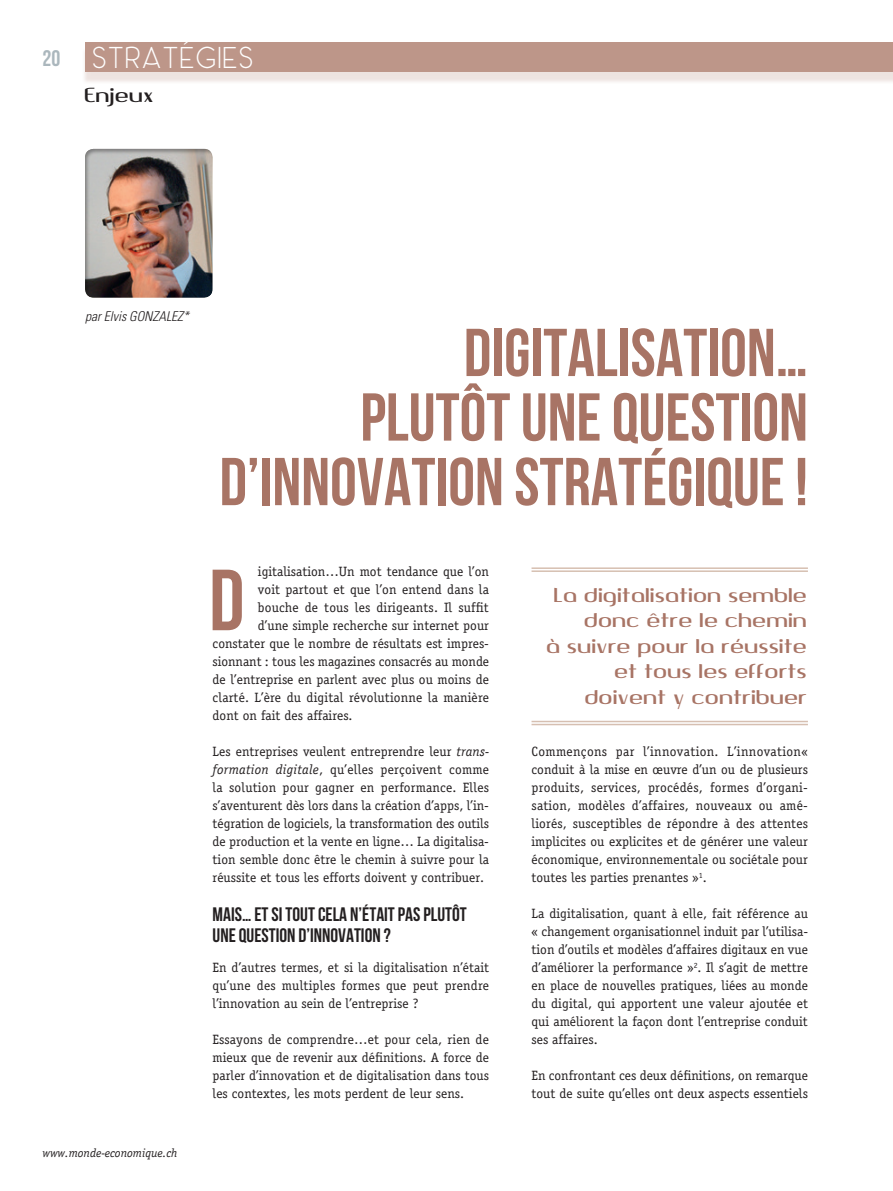
<style>
.page{position:relative;width:893px;height:1191px;background:#fff}
.page>*{position:absolute;margin:0;border:0;box-sizing:border-box;transform-origin:0 0}
.t1{font:86.55px "Bebas Neue";color:#a87465}
.t2{font:67.5px/64.5px "Bebas Neue";color:#a87465;text-align:right}
.t3{font:300 30px "Panama";color:#fff}
.t4{font:22.5px/25.5px "Quango";color:#a87465;text-align:right}
.t5{font:22.5px "Quango";color:#231f20}
.t6{font:22.5px "Bebas Neue";color:#abb7bd}
.t7{font:19.5px/21px "Bebas Neue";color:#231f20}
.t8{font:13.5px/18px "Officina Serif";color:#231f20;text-align:justify}
.t9{font:italic 300 condensed 13.5px "Univers";color:#231f20}
.t10{font:italic 12px "Officina Serif";color:#231f20}
.s1{font-style:italic}
</style>
<div class="page">
<hr style="left:531px;top:567px;width:277px;height:2px;background:#d6bfb1">
<hr style="left:531px;top:570px;width:277px;height:2px;background:#d6bfb1">
<hr style="left:531px;top:721px;width:277px;height:1px;background:#d6bfb1">
<hr style="left:531px;top:724px;width:277px;height:1px;background:#d6bfb1">
<div style="left:81px;top:45px;width:812px;height:39px;background:#a87465;opacity:.2"></div>
<div style="left:85px;top:43px;width:808px;height:29px;background:#bd9689"></div>
<div style="left:84px;top:148px;width:131px;height:152px;background:#231f20;opacity:.4"></div>
<h3 class="t6" style="left:43px;top:46px;width:19px">20</h3>
<h3 class="t3" style="left:92px;top:40px;width:164px">STRATÉGIES</h3>
<h3 class="t5" style="left:85px;top:83px;width:71px">Enjeux</h3>
<p class="t9" style="left:85px;top:308px;width:106px">par Elvis GONZALEZ*</p>
<h2 class="t2" style="left:219px;top:320px;width:590px">DIGITALISATION…<br>PLUTÔT UNE QUESTION<br>D’INNOVATION STRATÉGIQUE !</h2>
<h1 class="t1" style="left:209px;top:553px;width:37px">D</h1>
<p class="t8" style="left:258px;top:562px;width:233px">igitalisation…Un mot tendance que l’on</p>
<p class="t8" style="left:258px;top:580px;width:233px">voit partout et que l’on entend dans la</p>
<p class="t8" style="left:258px;top:598px;width:232px">bouche de tous les dirigeants. Il suffit</p>
<p class="t8" style="left:258px;top:616px;width:233px">d’une simple recherche sur internet pour</p>
<p class="t8" style="left:213px;top:634px;width:278px">constater que le nombre de résultats est impres-</p>
<p class="t8" style="left:213px;top:652px;width:278px">sionnant : tous les magazines consacrés au monde</p>
<p class="t8" style="left:213px;top:670px;width:278px">de l’entreprise en parlent avec plus ou moins de</p>
<p class="t8" style="left:213px;top:688px;width:278px">clarté. L’ère du digital révolutionne la manière</p>
<p class="t8" style="left:213px;top:706px;width:141px">dont on fait des affaires.</p>
<p class="t8" style="left:213px;top:742px;width:278px">Les entreprises veulent entreprendre leur <span class="s1">trans&shy;formation digitale</span>, qu’elles perçoivent comme la solution pour gagner en performance. Elles s’aventurent dès lors dans la création d’apps, l’in&shy;tégration de logiciels, la transformation des outils de production et la vente en ligne… La digitalisa&shy;tion semble donc être le chemin à suivre pour la réussite et tous les efforts doivent y contribuer.</p>
<h3 class="t7" style="left:213px;top:904px;width:256px">MAIS… ET SI TOUT CELA N’ÉTAIT PAS PLUTÔT<br>UNE QUESTION D’INNOVATION ?</h3>
<p class="t8" style="left:213px;top:958px;width:278px">En d’autres termes, et si la digitalisation n’était qu’une des multiples formes que peut prendre l’innovation au sein de l’entreprise ?</p>
<p class="t8" style="left:213px;top:1030px;width:278px">Essayons de comprendre…et pour cela, rien de mieux que de revenir aux définitions. A force de parler d’innovation et de digitalisation dans tous les contextes, les mots perdent de leur sens.</p>
<h3 class="t4" style="left:547px;top:582px;width:262px">La digitalisation semble donc être le chemin<br>à suivre pour la réussite et tous les efforts doivent y contribuer</h3>
<p class="t8" style="left:531px;top:742px;width:278px">Commençons par l’innovation. L’innovation« conduit à la mise en œuvre d’un ou de plusieurs produits, services, procédés, formes d’organi&shy;sation, modèles d’affaires, nouveaux ou amé&shy;liorés, susceptibles de répondre à des attentes implicites ou explicites et de générer une valeur économique, environnementale ou sociétale pour toutes les parties prenantes »<sup>1</sup>.</p>
<p class="t8" style="left:532px;top:904px;width:278px">La digitalisation, quant à elle, fait référence au « changement organisationnel induit par l’utilisa&shy;tion d’outils et modèles d’affaires digitaux en vue d’améliorer la performance »<sup>2</sup>. Il s’agit de mettre en place de nouvelles pratiques, liées au monde du digital, qui apportent une valeur ajoutée et qui améliorent la façon dont l’entreprise conduit ses affaires.</p>
<p class="t8" style="left:532px;top:1066px;width:278px">En confrontant ces deux définitions, on remarque tout de suite qu’elles ont deux aspects essentiels</p>
<p class="t10" style="left:43px;top:1146px;width:136px">www.monde-economique.ch</p>
</div>
